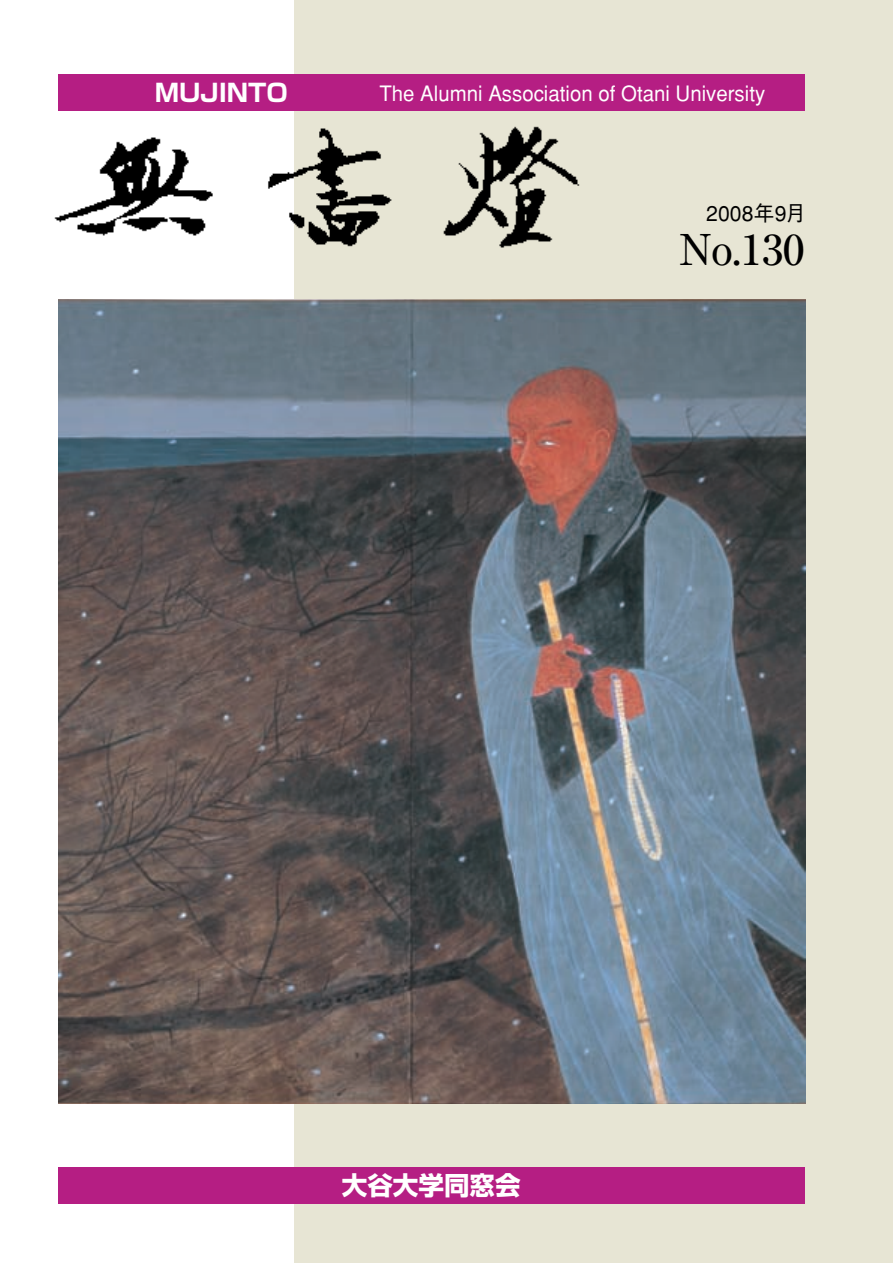
<style>
.page{position:relative;width:893px;height:1263px;background:#fff}
.page>*{position:absolute;margin:0;border:0;box-sizing:border-box;transform-origin:0 0}
.t1{font:500 42.45px "Ryumin";color:#000}
.t2{font:700 25.5px "Shin Go";color:#fff}
.t3{font:700 24.45px "Shin Go";color:#fff}
.t4{font:21.3px "Helvetica";color:#fff;scale:.96 1}
.t5{font:500 21.3px "Gothic BBB";color:#000}
</style>
<div class="page">
<div style="left:294px;top:0;width:598px;height:1263px;background:#e7e5d4"></div>
<div style="left:58px;top:1167px;width:746px;height:36px;background:#b51e83"></div>
<div style="left:58px;top:74px;width:746px;height:37px;background:#b51e83"></div>
<img style="left:54px;top:126px;width:526px;height:122px">
<img style="left:58px;top:300px;width:747px;height:803px">
<p class="t3" style="left:155px;top:83px;width:135px">MUJINTO</p>
<p class="t4" style="left:379px;top:86px;width:403px">The Alumni Association of Otani University</p>
<p class="t5" style="left:706px;top:205px;width:101px">2008年9月</p>
<p class="t1" style="left:679px;top:234px;width:127px">No.130</p>
<p class="t2" style="left:342px;top:1176px;width:180px">大谷大学同窓会</p>
</div>
